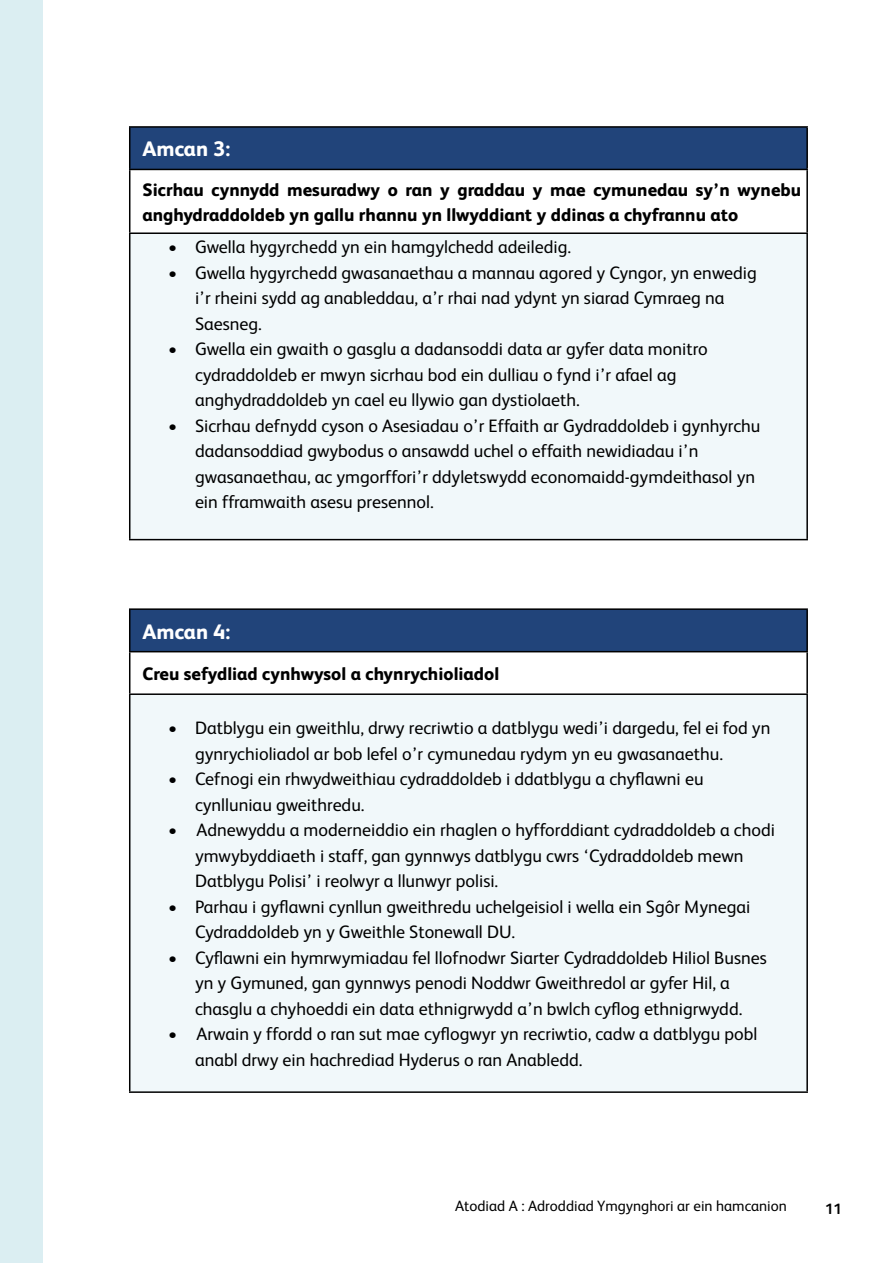
<style>
.page{position:relative;width:893px;height:1263px;background:#fff}
.page>*{position:absolute;margin:0;border:0;box-sizing:border-box;transform-origin:0 0}
.t1{font:800 21px "FS Albert";color:#fff}
.t2{font:18px/25.5px "FS Albert";color:#000}
.t3{font:800 18px/25.5px "FS Albert";color:#000}
.t4{font:15px "FS Albert";color:#000}
.t5{font:700 15px "FS Albert";color:#000}
</style>
<div class="page">
<div style="left:0;top:0;width:43px;height:1263px;background:#dbeef2"></div>
<div style="left:130px;top:127px;width:677px;height:42px;background:#21447a"></div>
<div style="left:130px;top:233px;width:677px;height:307px;background:#f1f8fa"></div>
<hr style="left:129px;top:126px;width:679px;height:2px;background:#000">
<hr style="left:129px;top:128px;width:1px;height:41px;background:#000">
<hr style="left:806px;top:128px;width:2px;height:41px;background:#000">
<hr style="left:129px;top:234px;width:1px;height:305px;background:#000">
<hr style="left:806px;top:234px;width:2px;height:305px;background:#000">
<hr style="left:129px;top:539px;width:679px;height:1px;background:#000">
<hr style="left:129px;top:169px;width:679px;height:1px;background:#000">
<hr style="left:129px;top:170px;width:1px;height:62px;background:#000">
<hr style="left:806px;top:170px;width:2px;height:62px;background:#000">
<hr style="left:129px;top:232px;width:679px;height:2px;background:#000">
<div style="left:130px;top:609px;width:677px;height:43px;background:#21447a"></div>
<div style="left:130px;top:694px;width:677px;height:398px;background:#f1f8fa"></div>
<hr style="left:129px;top:608px;width:679px;height:2px;background:#000">
<hr style="left:129px;top:610px;width:1px;height:41px;background:#000">
<hr style="left:806px;top:610px;width:2px;height:41px;background:#000">
<hr style="left:129px;top:695px;width:1px;height:396px;background:#000">
<hr style="left:806px;top:695px;width:2px;height:396px;background:#000">
<hr style="left:129px;top:1091px;width:679px;height:2px;background:#000">
<hr style="left:129px;top:651px;width:679px;height:1px;background:#000">
<hr style="left:129px;top:652px;width:1px;height:41px;background:#000">
<hr style="left:806px;top:652px;width:2px;height:41px;background:#000">
<hr style="left:129px;top:693px;width:679px;height:2px;background:#000">
<p class="t1" style="left:142px;top:134px;width:89px">Amcan 3:</p>
<p class="t3" style="left:142px;top:176px;width:660px">Sicrhau cynnydd mesuradwy o ran y graddau y mae cymunedau sy’n wynebu anghydraddoldeb yn gallu rhannu yn llwyddiant y ddinas a chyfrannu ato</p>
<p class="t2" style="left:168px;top:233px;width:405px">• Gwella hygyrchedd yn ein hamgylchedd adeiledig.</p>
<p class="t2" style="left:195px;top:259px;width:563px;text-indent:-27px">• Gwella hygyrchedd gwasanaethau a mannau agored y Cyngor, yn enwedig i’r rheini sydd ag anableddau, a’r rhai nad ydynt yn siarad Cymraeg na<br>Saesneg.</p>
<p class="t2" style="left:195px;top:335px;width:514px;text-indent:-27px">• Gwella ein gwaith o gasglu a dadansoddi data ar gyfer data monitro cydraddoldeb er mwyn sicrhau bod ein dulliau o fynd i’r afael ag anghydraddoldeb yn cael eu llywio gan dystiolaeth.</p>
<p class="t2" style="left:195px;top:412px;width:567px;text-indent:-27px">• Sicrhau defnydd cyson o Asesiadau o’r Effaith ar Gydraddoldeb i gynhyrchu dadansoddiad gwybodus o ansawdd uchel o effaith newidiadau i’n gwasanaethau, ac ymgorffori’r ddyletswydd economaidd-gymdeithasol yn ein fframwaith asesu presennol.</p>
<p class="t1" style="left:142px;top:616px;width:89px">Amcan 4:</p>
<p class="t3" style="left:142px;top:660px;width:358px">Creu sefydliad cynhwysol a chynrychioliadol</p>
<p class="t2" style="left:195px;top:714px;width:577px;text-indent:-27px">• Datblygu ein gweithlu, drwy recriwtio a datblygu wedi’i dargedu, fel ei fod yn gynrychioliadol ar bob lefel o’r cymunedau rydym yn eu gwasanaethu.</p>
<p class="t2" style="left:195px;top:765px;width:510px;text-indent:-27px">• Cefnogi ein rhwydweithiau cydraddoldeb i ddatblygu a chyflawni eu cynlluniau gweithredu.</p>
<p class="t2" style="left:195px;top:816px;width:581px;text-indent:-27px">• Adnewyddu a moderneiddio ein rhaglen o hyfforddiant cydraddoldeb a chodi ymwybyddiaeth i staff, gan gynnwys datblygu cwrs ‘Cydraddoldeb mewn<br>Datblygu Polisi’ i reolwyr a llunwyr polisi.</p>
<p class="t2" style="left:195px;top:893px;width:557px;text-indent:-27px">• Parhau i gyflawni cynllun gweithredu uchelgeisiol i wella ein Sgôr Mynegai<br>Cydraddoldeb yn y Gweithle Stonewall DU.</p>
<p class="t2" style="left:168px;top:944px;width:600px;text-align:center">• Cyflawni ein hymrwymiadau fel llofnodwr Siarter Cydraddoldeb Hiliol Busnes yn y Gymuned, gan gynnwys penodi Noddwr Gweithredol ar gyfer Hil, a<br>chasglu a chyhoeddi ein data ethnigrwydd a’n bwlch cyflog ethnigrwydd.</p>
<p class="t2" style="left:195px;top:1021px;width:564px;text-indent:-27px">• Arwain y ffordd o ran sut mae cyflogwyr yn recriwtio, cadw a datblygu pobl anabl drwy ein hachrediad Hyderus o ran Anabledd.</p>
<p class="t4" style="left:455px;top:1196px;width:333px">Atodiad A : Adroddiad Ymgynghori ar ein hamcanion</p>
<p class="t5" style="left:825px;top:1198px;width:18px">11</p>
</div>
